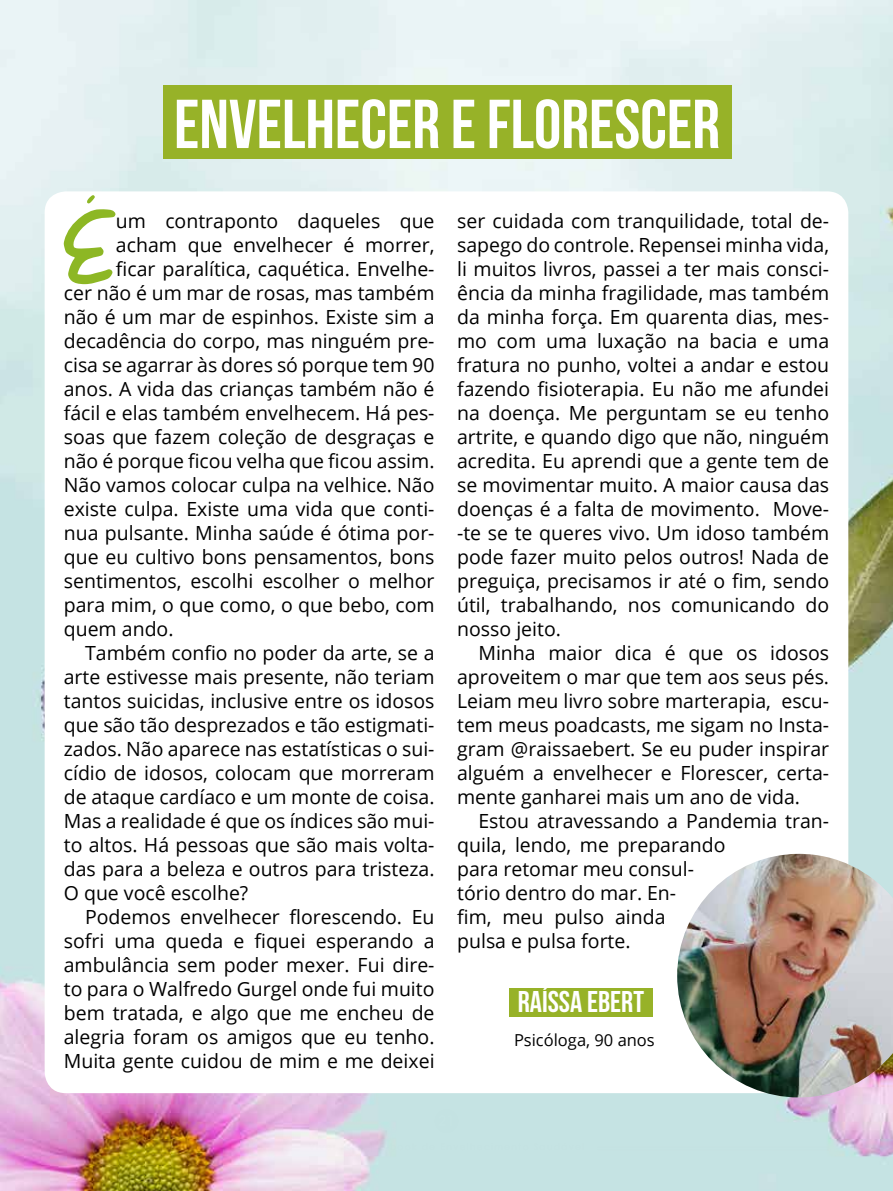
<style>
.page{position:relative;width:893px;height:1191px;background:#fff}
.page>*{position:absolute;margin:0;border:0;box-sizing:border-box;transform-origin:0 0}
.t1{font:80.55px "Spicy Pumpkin";color:#8db724}
.t2{font:700 69px "Bebas Neue";color:#fff}
.t3{font:700 30px "Bebas Neue";color:#fff}
.t4{font:19.5px/24px "Open Sans";color:#000;text-align:justify}
.t5{font:16.5px "Open Sans";color:#000}
</style>
<div class="page">
<img style="left:0;top:0;width:893px;height:1191px">
<div style="left:45px;top:191px;width:803px;height:902px;background:#fff;border-radius:21px"></div>
<div style="left:163px;top:85px;width:568px;height:74px;background:#97b228"></div>
<img style="left:677px;top:854px;width:216px;height:243px">
<div style="left:509px;top:988px;width:144px;height:29px;background:#97b228"></div>
<h2 class="t2" style="left:174px;top:86px;width:547px">ENVELHECER E FLORESCER</h2>
<h1 class="t1" style="left:64px;top:192px;width:54px">É</h1>
<p class="t4" style="left:116px;top:208px;width:320px">um contraponto daqueles que</p>
<p class="t4" style="left:116px;top:232px;width:320px">acham que envelhecer é morrer,</p>
<p class="t4" style="left:116px;top:256px;width:320px">ficar paralítica, caquética. Envelhe-</p>
<p class="t4" style="left:64px;top:280px;width:372px">cer não é um mar de rosas, mas também</p>
<p class="t4" style="left:64px;top:304px;width:372px">não é um mar de espinhos. Existe sim a</p>
<p class="t4" style="left:64px;top:328px;width:372px">decadência do corpo, mas ninguém pre-</p>
<p class="t4" style="left:64px;top:352px;width:372px">cisa se agarrar às dores só porque tem 90</p>
<p class="t4" style="left:64px;top:376px;width:372px">anos. A vida das crianças também não é</p>
<p class="t4" style="left:64px;top:400px;width:372px">fácil e elas também envelhecem. Há pes-</p>
<p class="t4" style="left:64px;top:424px;width:372px">soas que fazem coleção de desgraças e</p>
<p class="t4" style="left:64px;top:448px;width:372px">não é porque ficou velha que ficou assim.</p>
<p class="t4" style="left:64px;top:472px;width:372px">Não vamos colocar culpa na velhice. Não</p>
<p class="t4" style="left:64px;top:496px;width:372px">existe culpa. Existe uma vida que conti-</p>
<p class="t4" style="left:64px;top:520px;width:372px">nua pulsante. Minha saúde é ótima por-</p>
<p class="t4" style="left:64px;top:544px;width:372px">que eu cultivo bons pensamentos, bons</p>
<p class="t4" style="left:64px;top:568px;width:372px">sentimentos, escolhi escolher o melhor</p>
<p class="t4" style="left:64px;top:592px;width:372px">para mim, o que como, o que bebo, com</p>
<p class="t4" style="left:64px;top:616px;width:111px">quem ando.</p>
<p class="t4" style="left:85px;top:640px;width:351px">Também confio no poder da arte, se a</p>
<p class="t4" style="left:64px;top:664px;width:372px">arte estivesse mais presente, não teriam</p>
<p class="t4" style="left:64px;top:688px;width:372px">tantos suicidas, inclusive entre os idosos</p>
<p class="t4" style="left:64px;top:712px;width:372px">que são tão desprezados e tão estigmati-</p>
<p class="t4" style="left:64px;top:736px;width:372px">zados. Não aparece nas estatísticas o sui-</p>
<p class="t4" style="left:64px;top:760px;width:372px">cídio de idosos, colocam que morreram</p>
<p class="t4" style="left:64px;top:784px;width:372px">de ataque cardíaco e um monte de coisa.</p>
<p class="t4" style="left:64px;top:808px;width:372px">Mas a realidade é que os índices são mui-</p>
<p class="t4" style="left:64px;top:832px;width:372px">to altos. Há pessoas que são mais volta-</p>
<p class="t4" style="left:64px;top:856px;width:372px">das para a beleza e outros para tristeza.</p>
<p class="t4" style="left:64px;top:880px;width:186px">O que você escolhe?</p>
<p class="t4" style="left:85px;top:904px;width:351px">Podemos envelhecer florescendo. Eu</p>
<p class="t4" style="left:64px;top:928px;width:372px">sofri uma queda e fiquei esperando a</p>
<p class="t4" style="left:64px;top:952px;width:372px">ambulância sem poder mexer. Fui dire-</p>
<p class="t4" style="left:64px;top:976px;width:372px">to para o Walfredo Gurgel onde fui muito</p>
<p class="t4" style="left:64px;top:1000px;width:372px">bem tratada, e algo que me encheu de</p>
<p class="t4" style="left:64px;top:1024px;width:372px">alegria foram os amigos que eu tenho.</p>
<p class="t4" style="left:64px;top:1048px;width:372px">Muita gente cuidou de mim e me deixei</p>
<p class="t4" style="left:457px;top:208px;width:374px">ser cuidada com tranquilidade, total de&shy;sapego do controle. Repensei minha vida, li muitos livros, passei a ter mais consci&shy;ência da minha fragilidade, mas também da minha força. Em quarenta dias, mes&shy;mo com uma luxação na bacia e uma fratura no punho, voltei a andar e estou fazendo fisioterapia. Eu não me afundei na doença. Me perguntam se eu tenho artrite, e quando digo que não, ninguém acredita. Eu aprendi que a gente tem de se movimentar muito. A maior causa das doenças é a falta de movimento. Move--te se te queres vivo. Um idoso também pode fazer muito pelos outros! Nada de preguiça, precisamos ir até o fim, sendo útil, trabalhando, nos comunicando do nosso jeito.</p>
<p class="t4" style="left:457px;top:640px;width:374px;text-indent:21px">Minha maior dica é que os idosos aproveitem o mar que tem aos seus pés.<br>Leiam meu livro sobre marterapia, escu&shy;tem meus poadcasts, me sigam no Insta&shy;gram @raissaebert. Se eu puder inspirar alguém a envelhecer e Florescer, certa&shy;mente ganharei mais um ano de vida.</p>
<p class="t4" style="left:457px;top:808px;width:373px;text-align:left;text-indent:21px">Estou atravessando a Pandemia tran&shy;quila, lendo, me preparando<br>para retomar meu consul-<br>tório dentro do mar. En-<br>fim, meu pulso ainda<br>pulsa e pulsa forte.</p>
<h3 class="t3" style="left:518px;top:985px;width:128px">RAÍSSA EBERT</h3>
<p class="t5" style="left:514px;top:1029px;width:142px">Psicóloga, 90 anos</p>
</div>
